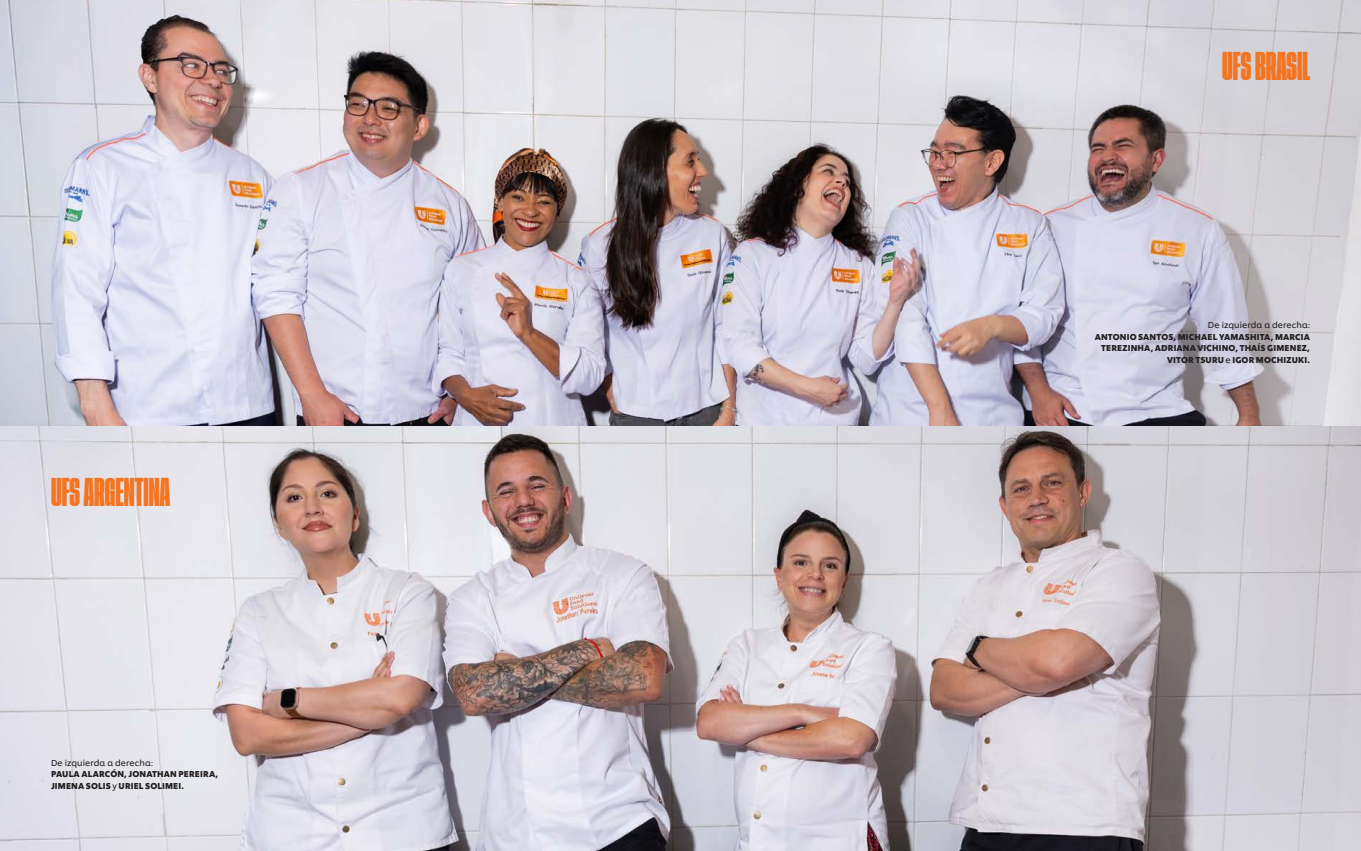
<style>
.page{position:relative;width:1361px;height:851px;background:#fff}
.page>*{position:absolute;margin:0;border:0;box-sizing:border-box;transform-origin:0 0}
.t1{font:30px "Tusker Grotesk 3800 Super";color:#f47521}
.RECIPE_QUOTE_CREDIT{font:700 8.5px/11.5px "Unilever Shilling";letter-spacing:.015em;color:#231f20;text-align:right}
.RECIPE_QUOTE_CREDIT-2{font:8.5px "Unilever Shilling";letter-spacing:.01em;color:#231f20}
.s1{font-weight:400}
</style>
<div class="page">
<img style="left:0;top:0;width:1361px;height:850px">
<p class="t1" style="left:51px;top:474px;width:121px">UFS ARGENTINA</p>
<p class="RECIPE_QUOTE_CREDIT-2" style="left:51px;top:756px;width:103px">De izquierda a derecha:</p>
<p class="RECIPE_QUOTE_CREDIT" style="left:51px;top:767px;width:169px;text-align:left">PAULA ALARCÓN, JONATHAN PEREIRA,<br>JIMENA SOLIS <span class="s1">y</span> URIEL SOLIMEI.</p>
<p class="t1" style="left:1222px;top:48px;width:89px">UFS BRASIL</p>
<p class="RECIPE_QUOTE_CREDIT-2" style="left:1208px;top:318px;width:103px">De izquierda a derecha:</p>
<p class="RECIPE_QUOTE_CREDIT" style="left:1094px;top:330px;width:217px">ANTONIO SANTOS, MICHAEL YAMASHITA, MARCIA<br>TEREZINHA, ADRIANA VICHINO, THAÍS GIMENEZ,<br>VITOR TSURU <span class="s1">e</span> IGOR MOCHIZUKI.</p>
</div>
